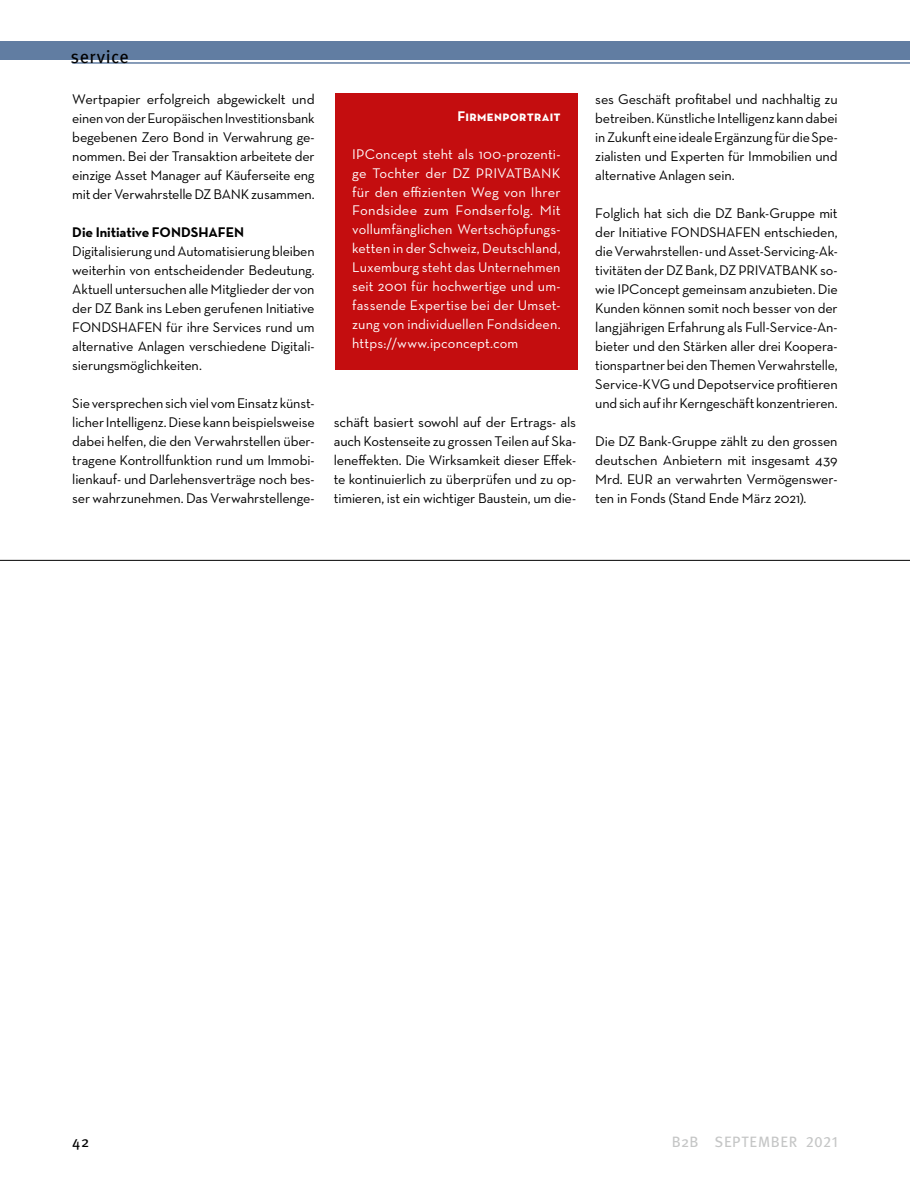
<style>
.page{position:relative;width:910px;height:1191px;background:#fff}
.page>*{position:absolute;margin:0;border:0;box-sizing:border-box;transform-origin:0 0}
.t1{font:18px "Meta Pro";letter-spacing:.02em;color:#000}
.t2{font:15px "Meta Pro";letter-spacing:.04em;color:#c5c6c6}
.t3{font:15px "Meta Pro";color:#000}
.t4{font:14.25px/19px "Neutra Text";letter-spacing:-.015em;color:#000;text-align:justify}
.t5{font:14.25px/19px "Neutra Text";letter-spacing:.01em;color:#fff;text-align:justify}
.t6{font:700 14.25px "Neutra Text";letter-spacing:-.005em;color:#000}
.t7{font:14.25px "Neutra Text Bold SC";letter-spacing:.02em;color:#fff}
</style>
<div class="page">
<div style="left:0;top:41px;width:910px;height:19px;background:#617da2"></div>
<hr style="left:72px;top:62px;width:838px;height:2px;background:#617da2">
<hr style="left:0;top:560px;width:910px;height:1px;background:#000">
<div style="left:335px;top:94px;width:243px;height:276px;background:#c40d0f"></div>
<p class="t1" style="left:71px;top:46px;width:60px">service</p>
<p class="t4" style="left:72px;top:89px;width:244px">Wertpapier erfolgreich abgewickelt und einen von der Europäischen Investitionsbank begebenen Zero Bond in Verwahrung ge&shy;nommen. Bei der Transaktion arbeitete der einzige Asset Manager auf Käuferseite eng mit der Verwahrstelle DZ BANK zusammen.</p>
<p class="t6" style="left:72px;top:223px;width:173px">Die Initiative FONDSHAFEN</p>
<p class="t4" style="left:72px;top:241px;width:244px">Digitalisierung und Automatisierung bleiben weiterhin von entscheidender Bedeutung.<br>Aktuell untersuchen alle Mitglieder der von der DZ Bank ins Leben gerufenen Initiative FONDSHAFEN für ihre Services rund um alternative Anlagen verschiedene Digitali&shy;sierungsmöglichkeiten.</p>
<p class="t4" style="left:72px;top:393px;width:244px">Sie versprechen sich viel vom Einsatz künst&shy;licher Intelligenz. Diese kann beispielsweise dabei helfen, die den Verwahrstellen über&shy;tragene Kontrollfunktion rund um Immobi&shy;lienkauf- und Darlehensverträge noch bes&shy;ser wahrzunehmen. Das Verwahrstellenge-</p>
<p class="t7" style="left:458px;top:107px;width:104px">Firmenportrait</p>
<p class="t5" style="left:352px;top:144px;width:210px">IPConcept steht als 100-prozenti&shy;ge Tochter der DZ PRIVATBANK für den effizienten Weg von Ihrer Fondsidee zum Fondserfolg. Mit vollumfänglichen Wertschöpfungs&shy;ketten in der Schweiz, Deutschland, Luxemburg steht das Unternehmen seit 2001 für hochwertige und um&shy;fassende Expertise bei der Umset&shy;zung von individuellen Fondsideen. https://www.ipconcept.com</p>
<p class="t4" style="left:334px;top:412px;width:244px">schäft basiert sowohl auf der Ertrags- als auch Kostenseite zu grossen Teilen auf Ska&shy;leneffekten. Die Wirksamkeit dieser Effek&shy;te kontinuierlich zu überprüfen und zu op&shy;timieren, ist ein wichtiger Baustein, um die-</p>
<p class="t4" style="left:595px;top:89px;width:244px">ses Geschäft profitabel und nachhaltig zu betreiben. Künstliche Intelligenz kann dabei in Zukunft eine ideale Ergänzung für die Spe&shy;zialisten und Experten für Immobilien und alternative Anlagen sein.</p>
<p class="t4" style="left:595px;top:203px;width:244px">Folglich hat sich die DZ Bank-Gruppe mit der Initiative FONDSHAFEN entschieden, die Verwahrstellen- und Asset-Servicing-Ak&shy;tivitäten der DZ Bank, DZ PRIVATBANK so&shy;wie IPConcept gemeinsam anzubieten. Die Kunden können somit noch besser von der langjährigen Erfahrung als Full-Service-An&shy;bieter und den Stärken aller drei Koopera&shy;tionspartner bei den Themen Verwahrstelle, Service-KVG und Depotservice profitieren und sich auf ihr Kerngeschäft konzentrieren.</p>
<p class="t4" style="left:595px;top:431px;width:244px">Die DZ Bank-Gruppe zählt zu den grossen deutschen Anbietern mit insgesamt 439<br>Mrd. EUR an verwahrten Vermögenswer&shy;ten in Fonds (Stand Ende März 2021).</p>
<p class="t3" style="left:72px;top:1132px;width:19px">42</p>
<p class="t2" style="left:672px;top:1132px;width:168px">B2B SEPTEMBER 2021</p>
</div>
